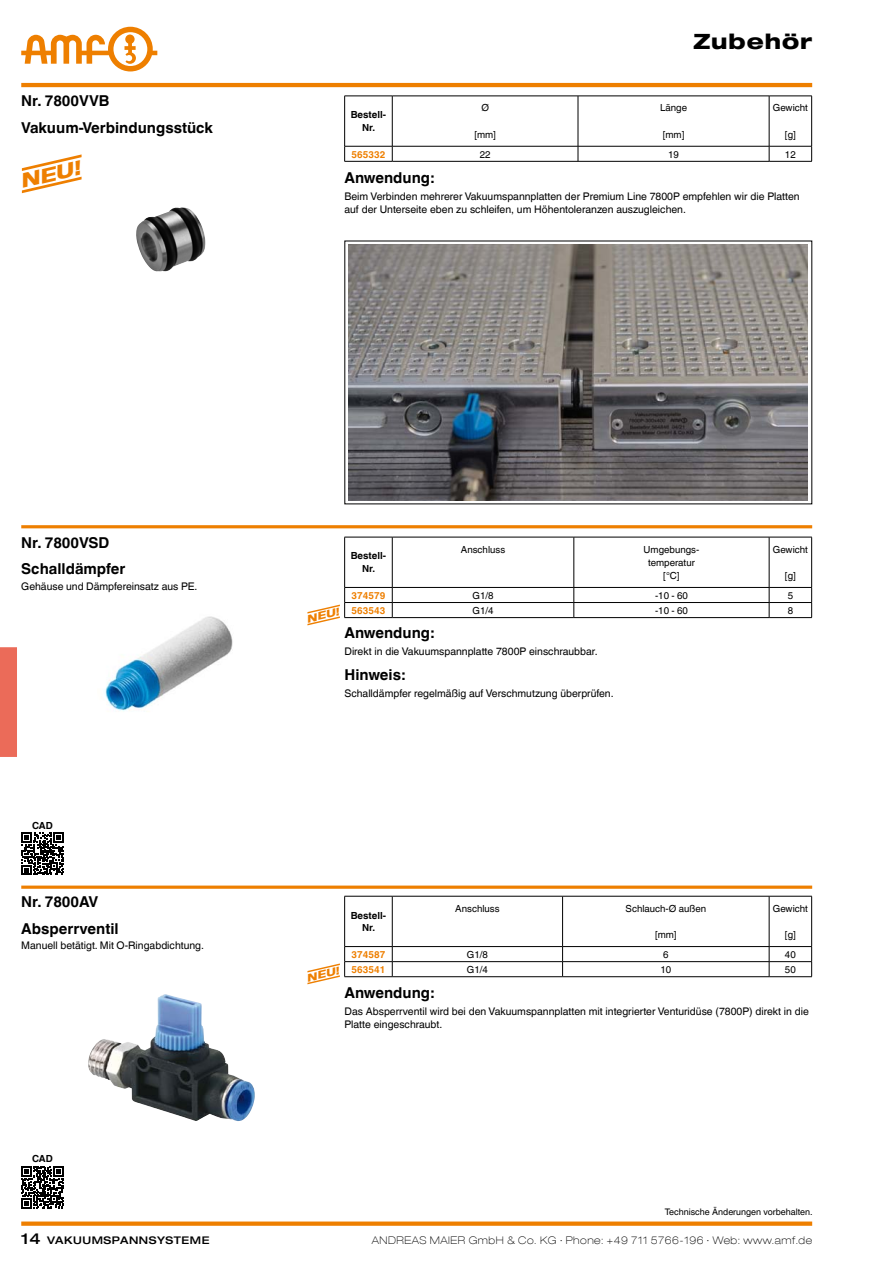
<style>
.page{position:relative;width:893px;height:1263px;background:#fff}
.page>*{position:absolute;margin:0;border:0;box-sizing:border-box;transform-origin:0 0}
.t1{font:800 expanded 21px "Helvetica Neue LT Com";color:#000}
.t2{font:700 15px "Helvetica World";color:#000}
.t3{font:10.5px/12.8px "Helvetica World";color:#000}
.t4{font:100 expanded 10.5px "Helvetica Neue LT Com";letter-spacing:.05em;color:#000}
.t5{font:500 expanded 10.5px "Helvetica Neue LT Com";letter-spacing:.05em;color:#000}
.t6{font:9.75px/13.2px "Helvetica World";color:#000;text-align:center}
.t7{font:700 9.75px/12.8px "Helvetica World";color:#000;text-align:center}
.t8{font:700 9.75px "Helvetica World";color:#ee7f00}
.t9{font:9px "Helvetica World";color:#000}
.s1{font-size:15px}
</style>
<div class="page">
<hr style="left:21px;top:83px;width:791px;height:4px;background:#ee7f00">
<svg style="left:21px;top:27px;width:136px;height:44px"></svg>
<div style="left:0;top:647px;width:17px;height:110px;background:#eb6b59"></div>
<div style="left:21px;top:1221px;width:791px;height:5px;background:#ee7f00"></div>
<img style="left:88px;top:994px;width:167px;height:127px">
<svg style="left:21px;top:885px;width:791px;height:4px;background:#f19833"></svg>
<svg style="left:21px;top:1166px;width:43px;height:43px"></svg>
<hr style="left:21px;top:525px;width:791px;height:3px;background:#ee7f00">
<svg style="left:344px;top:96px;width:468px;height:65px"></svg>
<hr style="left:344px;top:161px;width:48px;height:1px;background:#000">
<hr style="left:392px;top:161px;width:186px;height:1px;background:#000">
<hr style="left:578px;top:161px;width:191px;height:1px;background:#000">
<hr style="left:769px;top:161px;width:43px;height:1px;background:#000">
<img style="left:105px;top:616px;width:128px;height:95px">
<svg style="left:21px;top:833px;width:43px;height:42px"></svg>
<img style="left:349px;top:245px;width:459px;height:255px">
<img style="left:136px;top:207px;width:70px;height:65px">
<svg style="left:307px;top:896px;width:505px;height:89px"></svg>
<svg style="left:21px;top:154px;width:61px;height:40px"></svg>
<svg style="left:307px;top:537px;width:505px;height:89px"></svg>
<h2 class="t2" style="left:21px;top:92px;width:90px">Nr. 7800VVB</h2>
<h2 class="t2" style="left:21px;top:119px;width:193px">Vakuum-Verbindungsstück</h2>
<h2 class="t2" style="left:21px;top:534px;width:90px">Nr. 7800VSD</h2>
<h2 class="t2" style="left:21px;top:560px;width:106px">Schalldämpfer</h2>
<p class="t3" style="left:21px;top:580px;width:178px">Gehäuse und Dämpfereinsatz aus PE.</p>
<p class="t7" style="left:32px;top:819px;width:22px">CAD</p>
<h2 class="t2" style="left:21px;top:893px;width:79px">Nr. 7800AV</h2>
<h2 class="t2" style="left:21px;top:919px;width:99px">Absperrventil</h2>
<p class="t3" style="left:21px;top:939px;width:184px">Manuell betätigt. Mit O-Ringabdichtung.</p>
<p class="t7" style="left:32px;top:1152px;width:22px">CAD</p>
<p class="t7" style="left:351px;top:108px;width:37px">Bestell-<br>Nr.</p>
<p class="t6" style="left:481px;top:101px;width:9px">Ø</p>
<p class="t6" style="left:474px;top:128px;width:23px">[mm]</p>
<h1 class="t1" style="left:693px;top:28px;width:120px">Zubehör</h1>
<p class="t6" style="left:660px;top:101px;width:29px">Länge</p>
<p class="t6" style="left:663px;top:128px;width:23px">[mm]</p>
<p class="t6" style="left:773px;top:101px;width:37px">Gewicht</p>
<p class="t6" style="left:785px;top:128px;width:12px">[g]</p>
<p class="t8" style="left:352px;top:148px;width:35px">565332</p>
<p class="t6" style="left:480px;top:148px;width:12px">22</p>
<p class="t6" style="left:668px;top:148px;width:12px">19</p>
<p class="t6" style="left:785px;top:148px;width:12px">12</p>
<h2 class="t2" style="left:344px;top:169px;width:91px">Anwendung:</h2>
<p class="t3" style="left:344px;top:190px;width:457px">Beim Verbinden mehrerer Vakuumspannplatten der Premium Line 7800P empfehlen wir die Platten auf der Unterseite eben zu schleifen, um Höhentoleranzen auszugleichen.</p>
<p class="t7" style="left:351px;top:550px;width:37px">Bestell-<br>Nr.</p>
<p class="t6" style="left:461px;top:543px;width:46px">Anschluss</p>
<p class="t6" style="left:644px;top:543px;width:57px">Umgebungs&shy;temperatur [°C]</p>
<p class="t6" style="left:773px;top:543px;width:37px">Gewicht</p>
<p class="t6" style="left:785px;top:569px;width:12px">[g]</p>
<p class="t8" style="left:352px;top:590px;width:35px">374579</p>
<p class="t6" style="left:472px;top:589px;width:23px">G1/8</p>
<p class="t6" style="left:655px;top:589px;width:34px">-10 - 60</p>
<p class="t6" style="left:788px;top:589px;width:7px">5</p>
<p class="t8" style="left:352px;top:605px;width:35px">563543</p>
<p class="t6" style="left:472px;top:604px;width:23px">G1/4</p>
<p class="t6" style="left:655px;top:604px;width:34px">-10 - 60</p>
<p class="t6" style="left:788px;top:604px;width:7px">8</p>
<h2 class="t2" style="left:344px;top:624px;width:91px">Anwendung:</h2>
<p class="t3" style="left:344px;top:645px;width:255px">Direkt in die Vakuumspannplatte 7800P einschraubbar.</p>
<h2 class="t2" style="left:344px;top:666px;width:62px">Hinweis:</h2>
<p class="t3" style="left:344px;top:687px;width:271px">Schalldämpfer regelmäßig auf Verschmutzung überprüfen.</p>
<p class="t7" style="left:351px;top:909px;width:37px">Bestell-<br>Nr.</p>
<p class="t6" style="left:455px;top:902px;width:46px">Anschluss</p>
<p class="t6" style="left:626px;top:902px;width:82px">Schlauch-Ø außen</p>
<p class="t6" style="left:655px;top:928px;width:23px">[mm]</p>
<p class="t6" style="left:773px;top:902px;width:37px">Gewicht</p>
<p class="t6" style="left:785px;top:928px;width:12px">[g]</p>
<p class="t8" style="left:352px;top:949px;width:35px">374587</p>
<p class="t6" style="left:467px;top:948px;width:23px">G1/8</p>
<p class="t6" style="left:663px;top:948px;width:7px">6</p>
<p class="t6" style="left:785px;top:948px;width:12px">40</p>
<p class="t8" style="left:352px;top:964px;width:35px">563541</p>
<p class="t6" style="left:467px;top:963px;width:23px">G1/4</p>
<p class="t6" style="left:660px;top:963px;width:12px">10</p>
<p class="t6" style="left:785px;top:963px;width:12px">50</p>
<h2 class="t2" style="left:344px;top:984px;width:91px">Anwendung:</h2>
<p class="t3" style="left:344px;top:1005px;width:466px">Das Absperrventil wird bei den Vakuumspannplatten mit integrierter Venturidüse (7800P) direkt in die<br>Platte eingeschraubt.</p>
<p class="t9" style="left:665px;top:1207px;width:149px">Technische Änderungen vorbehalten.</p>
<p class="t5" style="left:21px;top:1233px;width:190px"><span class="s1">14</span> VAKUUMSPANNSYSTEME</p>
<p class="t4" style="left:372px;top:1233px;width:442px">ANDREAS MAIER GmbH &amp; Co. KG ∙ Phone: +49 711 5766-196 ∙ Web: www.amf.de</p>
</div>
